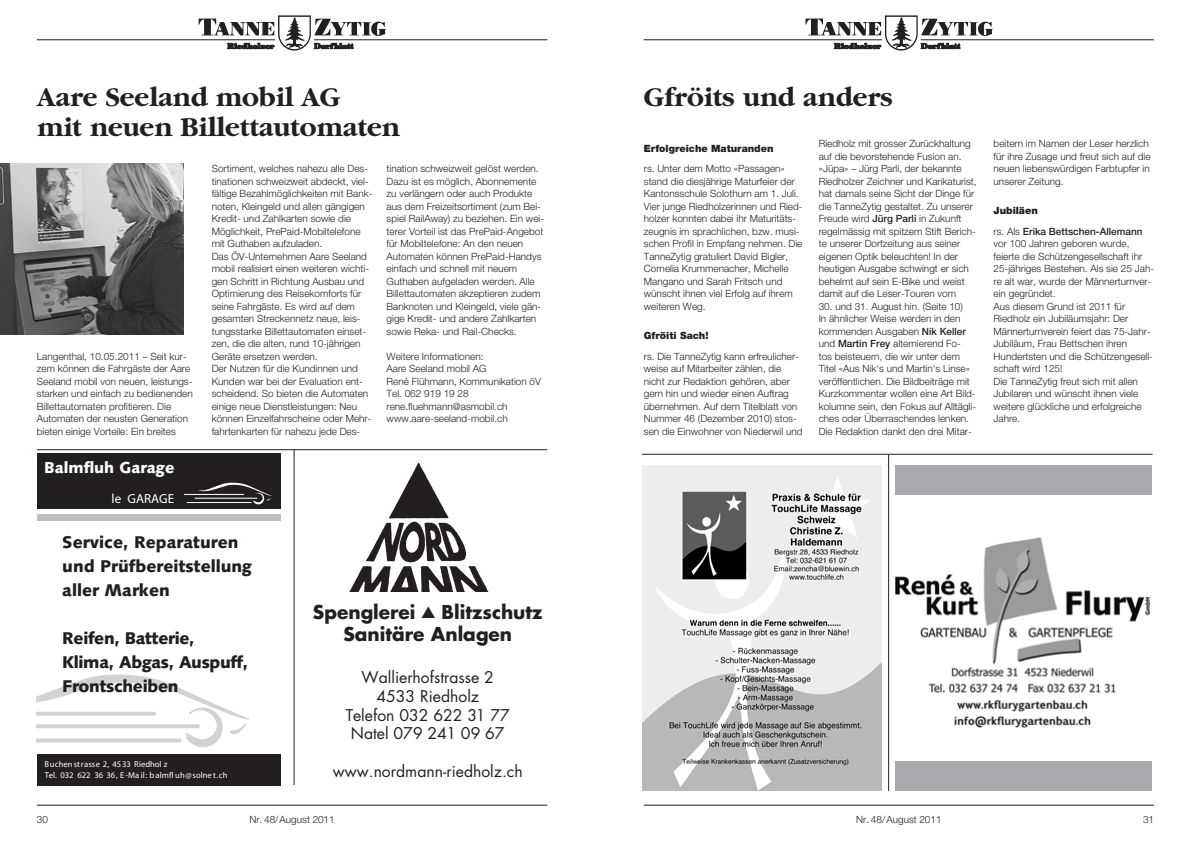
<style>
.page{position:relative;width:1191px;height:842px;background:#fff}
.page>*{position:absolute;margin:0;border:0;box-sizing:border-box;transform-origin:0 0}
.t1{font:700 28px/30px "Garamond";color:#231f20}
.t2{font:700 18.6px/22.3px "Futura";color:#231f20;text-align:center}
.t3{font:900 17px/24px "Syntax";color:#231f20}
.t4{font:900 17px/24px "Syntax";letter-spacing:-.02em;color:#231f20}
.t5{font:15.8px/18.9px "Futura";color:#231f20;text-align:center}
.t6{font:900 15.8px "Syntax";color:#fff}
.t7{font:13.1px "Newtext Fo Demi";color:#fff}
.t8{font:300 10px/12.5px "Helvetica Neue";color:#231f20}
.t9{font:500 10px/20.5px "Helvetica Neue";color:#231f20}
.t10{font:900 10px "Helvetica Neue";color:#231f20}
.t11{font:600 8.6px/11.5px "Stone Sans";letter-spacing:-.01em;color:#fff}
.s1{font-weight:500}
.s2{font-weight:900}
.s3{font-weight:300}
</style>
<div class="page">
<svg style="left:198px;top:15px;width:188px;height:36px"></svg>
<hr style="left:37px;top:40px;width:238px;height:1px;background:#231f20">
<hr style="left:314px;top:40px;width:233px;height:1px;background:#231f20">
<hr style="left:37px;top:805px;width:510px;height:1px;background:#231f20">
<hr style="left:643px;top:40px;width:239px;height:1px;background:#231f20">
<hr style="left:921px;top:40px;width:233px;height:1px;background:#231f20">
<hr style="left:643px;top:805px;width:511px;height:1px;background:#231f20">
<svg style="left:805px;top:15px;width:187px;height:36px"></svg>
<img style="left:0;top:164px;width:184px;height:171px">
<hr style="left:37px;top:449px;width:510px;height:1px;background:#231f20">
<img style="left:349px;top:462px;width:140px;height:130px">
<hr style="left:294px;top:449px;width:1px;height:336px;background:#231f20">
<div style="left:37px;top:454px;width:243px;height:55px;background:#231f20"></div>
<div style="left:37px;top:514px;width:243px;height:6px;background:#bcbdc0"></div>
<svg style="left:185px;top:482px;width:87px;height:23px"></svg>
<hr style="left:184px;top:494px;width:59px;height:1px;background:#fff">
<hr style="left:187px;top:502px;width:64px;height:1px;background:#fff">
<hr style="left:195px;top:498px;width:62px;height:1px;background:#fff">
<div style="left:37px;top:754px;width:243px;height:31px;background:#231f20"></div>
<svg style="left:37px;top:674px;width:212px;height:73px"></svg>
<hr style="left:37px;top:712px;width:117px;height:4px;background:#d1d2d4">
<svg style="left:37px;top:738px;width:142px;height:4px"></svg>
<hr style="left:37px;top:724px;width:161px;height:4px;background:#d1d2d4">
<img style="left:642px;top:466px;width:239px;height:325px">
<hr style="left:642px;top:454px;width:510px;height:1px;background:#231f20">
<hr style="left:888px;top:454px;width:1px;height:337px;background:#231f20">
<img style="left:895px;top:537px;width:255px;height:191px">
<div style="left:895px;top:762px;width:257px;height:29px;background:#a8a9ad"></div>
<div style="left:895px;top:466px;width:257px;height:29px;background:#a8a9ad"></div>
<h1 class="t1" style="left:37px;top:83px;width:364px">Aare Seeland mobil AG<br>mit neuen Billettautomaten</h1>
<p class="t8" style="left:37px;top:350px;width:157px">Langenthal, 10.05.2011 – Seit kur&shy;zem können die Fahrgäste der Aare Seeland mobil von neuen, leistungs&shy;starken und einfach zu bedienenden Billettautomaten profitieren. Die Automaten der neusten Generation bieten einige Vorteile: Ein breites</p>
<h3 class="t6" style="left:44px;top:458px;width:132px">Balmfluh Garage</h3>
<h3 class="t7" style="left:112px;top:490px;width:64px">le GARAGE</h3>
<p class="t8" style="left:212px;top:162px;width:162px">Sortiment, welches nahezu alle Des&shy;tinationen schweizweit abdeckt, viel&shy;fältige Bezahlmöglichkeiten mit Bank&shy;noten, Kleingeld und allen gängigen Kredit- und Zahlkarten sowie die Möglichkeit, PrePaid-Mobiltelefone mit Guthaben aufzuladen.<br>Das ÖV-Unternehmen Aare Seeland mobil realisiert einen weiteren wichti&shy;gen Schritt in Richtung Ausbau und Optimierung des Reisekomforts für seine Fahrgäste. Es wird auf dem gesamten Streckennetz neue, leis&shy;tungsstarke Billettautomaten einset&shy;zen, die die alten, rund 10-jährigen Geräte ersetzen werden.<br>Der Nutzen für die Kundinnen und Kunden war bei der Evaluation ent&shy;scheidend. So bieten die Automaten einige neue Dienstleistungen: Neu können Einzelfahrscheine oder Mehr&shy;fahrtenkarten für nahezu jede Des-</p>
<p class="t8" style="left:386px;top:162px;width:159px">tination schweizweit gelöst werden.<br>Dazu ist es möglich, Abonnemente zu verlängern oder auch Produkte aus dem Freizeitsortiment (zum Bei&shy;spiel RailAway) zu beziehen. Ein wei&shy;terer Vorteil ist das PrePaid-Angebot für Mobiltelefone: An den neuen Automaten können PrePaid-Handys einfach und schnell mit neuem Guthaben aufgeladen werden. Alle Billettautomaten akzeptieren zudem Banknoten und Kleingeld, viele gän&shy;gige Kredit- und andere Zahlkarten sowie Reka- und Rail-Checks.</p>
<p class="t8" style="left:386px;top:350px;width:156px">Weitere Informationen:<br>Aare Seeland mobil AG<br>René Flühmann, Kommunikation öV<br>Tel. 062 919 19 28 rene.fluehmann@asmobil.ch www.aare-seeland-mobil.ch</p>
<h3 class="t3" style="left:62px;top:530px;width:191px">Service, Reparaturen und Prüfbereitstellung aller Marken</h3>
<h3 class="t4" style="left:62px;top:626px;width:187px">Reifen, Batterie,<br>Klima, Abgas, Auspuff,<br>Frontscheiben</h3>
<p class="t11" style="left:44px;top:758px;width:185px">Buchen strasse 2, 4533 Riedhol z<br>Tel. 032 622 36 36, E-Ma il: balmfl uh@solne t.ch</p>
<h2 class="t2" style="left:313px;top:601px;width:231px">Spenglerei ▲ Blitzschutz<br>Sanitäre Anlagen</h2>
<h3 class="t5" style="left:346px;top:668px;width:166px">Wallierhofstrasse 2<br>4533 Riedholz<br>Telefon 032 622 31 77<br>Natel 079 241 09 67</h3>
<h3 class="t5" style="left:333px;top:762px;width:191px">www.nordmann-riedholz.ch</h3>
<h1 class="t1" style="left:644px;top:83px;width:251px">Gfröits und anders</h1>
<p class="t10" style="left:644px;top:142px;width:131px">Erfolgreiche Maturanden</p>
<p class="t8" style="left:644px;top:162px;width:160px">rs. Unter dem Motto «Passagen» stand die diesjährige Maturfeier der Kantonsschule Solothurn am 1. Juli.<br>Vier junge Riedholzerinnen und Ried&shy;holzer konnten dabei ihr Maturitäts&shy;zeugnis im sprachlichen, bzw. musi&shy;schen Profil in Empfang nehmen. Die TanneZytig gratuliert David Bigler, Cornelia Krummenacher, Michelle Mangano und Sarah Fritsch und wünscht ihnen viel Erfolg auf ihrem weiteren Weg.</p>
<p class="t10" style="left:644px;top:330px;width:66px">Gfröiti Sach!</p>
<p class="t8" style="left:644px;top:350px;width:160px">rs. Die TanneZytig kann erfreulicher&shy;weise auf Mitarbeiter zählen, die nicht zur Redaktion gehören, aber gern hin und wieder einen Auftrag übernehmen. Auf dem Titelblatt von Nummer 46 (Dezember 2010) stos&shy;sen die Einwohner von Niederwil und</p>
<p class="t8" style="left:818px;top:137px;width:159px">Riedholz mit grosser Zurückhaltung auf die bevorstehende Fusion an. «Jüpa» – Jürg Parli, der bekannte Riedholzer Zeichner und Karikaturist, hat damals seine Sicht der Dinge für die TanneZytig gestaltet. Zu unserer Freude wird <span class="s1">Jürg Parli</span> in Zukunft regelmässig mit spitzem Stift Berich&shy;te unserer Dorfzeitung aus seiner eigenen Optik beleuchten! In der heutigen Ausgabe schwingt er sich behelmt auf sein E-Bike und weist damit auf die Leser-Touren vom</p>
<p class="t8" style="left:818px;top:300px;width:159px">30. und 31. August hin. (Seite 10)<br>In ähnlicher Weise werden in den kommenden Ausgaben <span class="s1">Nik Keller </span>und <span class="s1">Martin Frey</span> alternierend Fo&shy;tos beisteuern, die wir unter dem Titel «Aus Nik‘s und Martin‘s Linse» veröffentlichen. Die Bildbeiträge mit Kurzkommentar wollen eine Art Bild&shy;kolumne sein, den Fokus auf Alltägli&shy;ches oder Überraschendes lenken.<br>Die Redaktion dankt den drei Mitar-</p>
<p class="t8" style="left:993px;top:137px;width:158px">beitern im Namen der Leser herzlich für ihre Zusage und freut sich auf die neuen liebenswürdigen Farbtupfer in unserer Zeitung.</p>
<p class="t9" style="left:993px;top:200px;width:150px"><span class="s2">Jubiläen<br></span><span class="s3">rs. Als</span> Erika Bettschen-Allemann</p>
<p class="t8" style="left:993px;top:237px;width:162px">vor 100 Jahren geboren wurde, feierte die Schützengesellschaft ihr<br>25-jähriges Bestehen. Als sie 25 Jah&shy;re alt war, wurde der Männerturnver&shy;ein gegründet.<br>Aus diesem Grund ist 2011 für<br>Riedholz ein Jubiläumsjahr: Der<br>Männerturnverein feiert das 75-Jahr-<br>Jubiläum, Frau Bettschen ihren<br>Hundertsten und die Schützengesell&shy;schaft wird 125!<br>Die TanneZytig freut sich mit allen<br>Jubilaren und wünscht ihnen viele weitere glückliche und erfolgreiche<br>Jahre.</p>
<p class="t8" style="left:37px;top:812px;width:13px">30</p>
<p class="t8" style="left:249px;top:812px;width:87px">Nr. 48/August 2011</p>
<p class="t8" style="left:856px;top:812px;width:87px">Nr. 48/August 2011</p>
<p class="t8" style="left:1143px;top:812px;width:13px">31</p>
</div>
